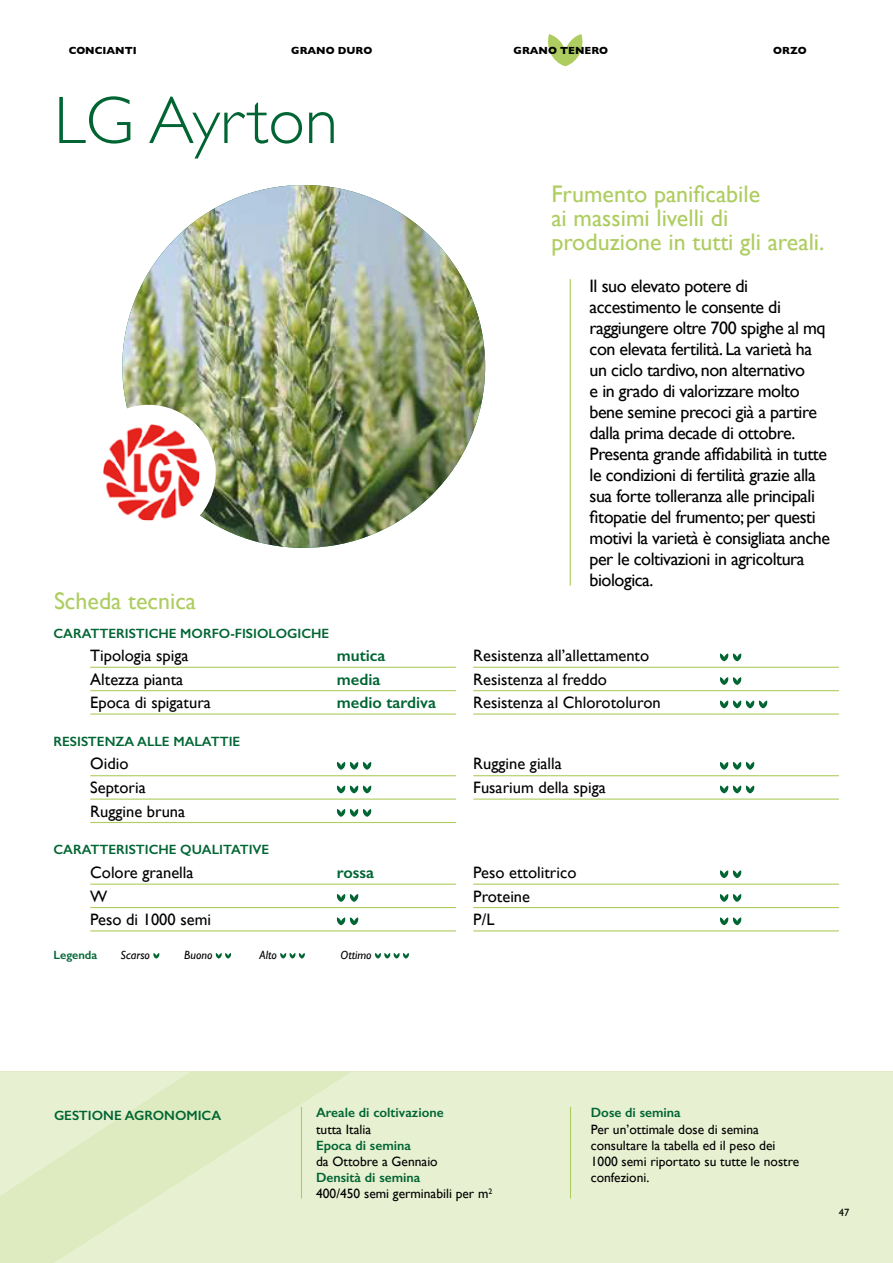
<style>
.page{position:relative;width:893px;height:1263px;background:#fff}
.page>*{position:absolute;margin:0;border:0;box-sizing:border-box;transform-origin:0 0}
.titolo{font:300 67.5px "Gill Sans";color:#006533}
.intro{font:24px/24px "Gill Sans";color:#aecd60}
.descrizione{font:18px/21px "Gill Sans";letter-spacing:-.025em;color:#000}
.nome_-_composizione{font:16.5px "Gill Sans";color:#000}
.valore_-_composizion{font:600 16.5px "Gill Sans";color:#006533}
.gestione{font:13.5px/16.2px "Gill Sans";color:#000}
.paragrafo{font:600 13.5px "Gill Sans";color:#006533}
.gestione-2{font:600 13.5px "Gill Sans";color:#006533}
.t1{font:italic 12px "Gill Sans";color:#000}
.t2{font:600 12px "Gill Sans";color:#006533}
.t3{font:700 10.5px "Gill Sans";color:#000}
.t4{font:10.5px "Gill Sans";color:#000}
</style>
<div class="page">
<svg style="left:0;top:1071px;width:893px;height:192px;background:#e6efcf"></svg>
<hr style="left:301px;top:1107px;width:1px;height:91px;background:#aecd60">
<hr style="left:570px;top:1107px;width:1px;height:91px;background:#aecd60">
<img style="left:122px;top:185px;width:363px;height:363px;border-radius:181px">
<div style="left:81px;top:405px;width:135px;height:134px;background:#fff;border-radius:50%"></div>
<img style="left:103px;top:424px;width:96px;height:96px">
<hr style="left:570px;top:279px;width:1px;height:307px;background:#aecd60">
<hr style="left:473px;top:713px;width:247px;height:2px;background:#aecd60">
<hr style="left:90px;top:713px;width:247px;height:2px;background:#aecd60">
<hr style="left:90px;top:822px;width:247px;height:1px;background:#aecd60">
<hr style="left:90px;top:930px;width:247px;height:1px;background:#aecd60">
<hr style="left:473px;top:667px;width:247px;height:1px;background:#aecd60">
<hr style="left:720px;top:667px;width:119px;height:1px;background:#aecd60">
<hr style="left:473px;top:690px;width:247px;height:1px;background:#aecd60">
<hr style="left:720px;top:690px;width:119px;height:1px;background:#aecd60">
<hr style="left:720px;top:713px;width:119px;height:2px;background:#aecd60">
<hr style="left:473px;top:930px;width:247px;height:1px;background:#aecd60">
<hr style="left:90px;top:775px;width:247px;height:1px;background:#aecd60">
<hr style="left:337px;top:775px;width:119px;height:1px;background:#aecd60">
<hr style="left:90px;top:798px;width:247px;height:2px;background:#aecd60">
<hr style="left:337px;top:798px;width:119px;height:2px;background:#aecd60">
<hr style="left:337px;top:822px;width:119px;height:1px;background:#aecd60">
<hr style="left:90px;top:883px;width:247px;height:2px;background:#aecd60">
<hr style="left:337px;top:883px;width:119px;height:2px;background:#aecd60">
<hr style="left:90px;top:907px;width:247px;height:1px;background:#aecd60">
<hr style="left:337px;top:907px;width:119px;height:1px;background:#aecd60">
<hr style="left:337px;top:930px;width:119px;height:1px;background:#aecd60">
<hr style="left:90px;top:667px;width:247px;height:1px;background:#aecd60">
<hr style="left:337px;top:667px;width:119px;height:1px;background:#aecd60">
<hr style="left:90px;top:690px;width:247px;height:1px;background:#aecd60">
<hr style="left:337px;top:690px;width:119px;height:1px;background:#aecd60">
<hr style="left:337px;top:713px;width:119px;height:2px;background:#aecd60">
<hr style="left:473px;top:775px;width:247px;height:1px;background:#aecd60">
<hr style="left:720px;top:775px;width:119px;height:1px;background:#aecd60">
<hr style="left:473px;top:798px;width:247px;height:2px;background:#aecd60">
<hr style="left:720px;top:798px;width:119px;height:2px;background:#aecd60">
<hr style="left:473px;top:883px;width:247px;height:2px;background:#aecd60">
<hr style="left:720px;top:883px;width:119px;height:2px;background:#aecd60">
<hr style="left:473px;top:907px;width:247px;height:1px;background:#aecd60">
<hr style="left:720px;top:907px;width:119px;height:1px;background:#aecd60">
<hr style="left:720px;top:930px;width:119px;height:1px;background:#aecd60">
<svg style="left:720px;top:653px;width:22px;height:8px"></svg>
<svg style="left:719px;top:677px;width:23px;height:8px"></svg>
<svg style="left:720px;top:700px;width:48px;height:8px"></svg>
<svg style="left:336px;top:762px;width:36px;height:8px"></svg>
<svg style="left:719px;top:762px;width:36px;height:8px"></svg>
<svg style="left:336px;top:785px;width:36px;height:8px"></svg>
<svg style="left:720px;top:785px;width:35px;height:8px"></svg>
<svg style="left:336px;top:809px;width:36px;height:8px"></svg>
<svg style="left:719px;top:870px;width:23px;height:8px"></svg>
<svg style="left:336px;top:894px;width:23px;height:8px"></svg>
<svg style="left:719px;top:894px;width:23px;height:8px"></svg>
<svg style="left:336px;top:917px;width:23px;height:8px"></svg>
<svg style="left:720px;top:917px;width:22px;height:8px"></svg>
<svg style="left:153px;top:953px;width:7px;height:5px"></svg>
<svg style="left:215px;top:953px;width:17px;height:5px"></svg>
<svg style="left:280px;top:953px;width:25px;height:5px"></svg>
<svg style="left:375px;top:953px;width:34px;height:5px"></svg>
<svg style="left:548px;top:34px;width:35px;height:32px"></svg>
<p class="t3" style="left:69px;top:42px;width:69px">CONCIANTI</p>
<p class="t3" style="left:291px;top:42px;width:83px">GRANO DURO</p>
<p class="t3" style="left:514px;top:42px;width:96px">GRANO TENERO</p>
<p class="t3" style="left:773px;top:42px;width:35px">ORZO</p>
<p class="titolo" style="left:54px;top:68px;width:285px">LG Ayrton</p>
<p class="intro" style="left:54px;top:588px;width:144px">Scheda tecnica</p>
<p class="intro" style="left:551px;top:181px;width:210px">Frumento panificabile</p>
<p class="intro" style="left:551px;top:205px;width:275px">ai massimi livelli di produzione in tutti gli areali.</p>
<p class="descrizione" style="left:590px;top:275px;width:242px">Il suo elevato potere di accestimento le consente di raggiungere oltre 700 spighe al mq con elevata fertilità. La varietà ha un ciclo tardivo, non alternativo<br>e in grado di valorizzare molto bene semine precoci già a partire dalla prima decade di ottobre.<br>Presenta grande affidabilità in tutte le condizioni di fertilità grazie alla sua forte tolleranza alle principali fitopatie del frumento; per questi motivi la varietà è consigliata anche per le coltivazioni in agricoltura biologica.</p>
<p class="paragrafo" style="left:54px;top:625px;width:277px">CARATTERISTICHE MORFO-FISIOLOGICHE</p>
<p class="nome_-_composizione" style="left:90px;top:646px;width:100px">Tipologia spiga</p>
<p class="valore_-_composizion" style="left:337px;top:646px;width:50px">mutica</p>
<p class="nome_-_composizione" style="left:473px;top:646px;width:177px">Resistenza all’allettamento</p>
<p class="nome_-_composizione" style="left:90px;top:669px;width:95px">Altezza pianta</p>
<p class="valore_-_composizion" style="left:337px;top:669px;width:45px">media</p>
<p class="nome_-_composizione" style="left:473px;top:669px;width:135px">Resistenza al freddo</p>
<p class="nome_-_composizione" style="left:90px;top:693px;width:122px">Epoca di spigatura</p>
<p class="valore_-_composizion" style="left:337px;top:693px;width:101px">medio tardiva</p>
<p class="nome_-_composizione" style="left:473px;top:693px;width:189px">Resistenza al Chlorotoluron</p>
<p class="paragrafo" style="left:54px;top:733px;width:188px">RESISTENZA ALLE MALATTIE</p>
<p class="nome_-_composizione" style="left:90px;top:754px;width:40px">Oidio</p>
<p class="nome_-_composizione" style="left:473px;top:754px;width:90px">Ruggine gialla</p>
<p class="nome_-_composizione" style="left:90px;top:778px;width:57px">Septoria</p>
<p class="nome_-_composizione" style="left:473px;top:778px;width:134px">Fusarium della spiga</p>
<p class="nome_-_composizione" style="left:90px;top:801px;width:96px">Ruggine bruna</p>
<p class="paragrafo" style="left:54px;top:842px;width:217px">CARATTERISTICHE QUALITATIVE</p>
<p class="nome_-_composizione" style="left:90px;top:862px;width:105px">Colore granella</p>
<p class="valore_-_composizion" style="left:337px;top:863px;width:39px">rossa</p>
<p class="nome_-_composizione" style="left:473px;top:862px;width:105px">Peso ettolitrico</p>
<p class="nome_-_composizione" style="left:90px;top:886px;width:19px">W</p>
<p class="nome_-_composizione" style="left:473px;top:886px;width:58px">Proteine</p>
<p class="nome_-_composizione" style="left:90px;top:910px;width:122px">Peso di 1000 semi</p>
<p class="nome_-_composizione" style="left:473px;top:910px;width:23px">P/L</p>
<p class="t2" style="left:54px;top:947px;width:45px">Legenda</p>
<p class="t1" style="left:121px;top:948px;width:31px">Scarso</p>
<p class="t1" style="left:184px;top:948px;width:30px">Buono</p>
<p class="t1" style="left:260px;top:948px;width:19px">Alto</p>
<p class="t1" style="left:340px;top:948px;width:33px">Ottimo</p>
<p class="paragrafo" style="left:54px;top:1107px;width:169px">GESTIONE AGRONOMICA</p>
<p class="gestione-2" style="left:316px;top:1105px;width:129px">Areale di coltivazione</p>
<p class="gestione" style="left:316px;top:1121px;width:57px">tutta Italia</p>
<p class="gestione-2" style="left:316px;top:1137px;width:96px">Epoca di semina</p>
<p class="gestione" style="left:316px;top:1153px;width:123px">da Ottobre a Gennaio</p>
<p class="gestione-2" style="left:316px;top:1169px;width:106px">Densità di semina</p>
<p class="gestione" style="left:316px;top:1186px;width:178px">400/450 semi germinabili per m<sup>2</sup></p>
<p class="gestione-2" style="left:591px;top:1105px;width:91px">Dose di semina</p>
<p class="gestione" style="left:591px;top:1121px;width:210px">Per un’ottimale dose di semina consultare la tabella ed il peso dei<br>1000 semi riportato su tutte le nostre confezioni.</p>
<p class="t4" style="left:839px;top:1206px;width:12px">47</p>
</div>
